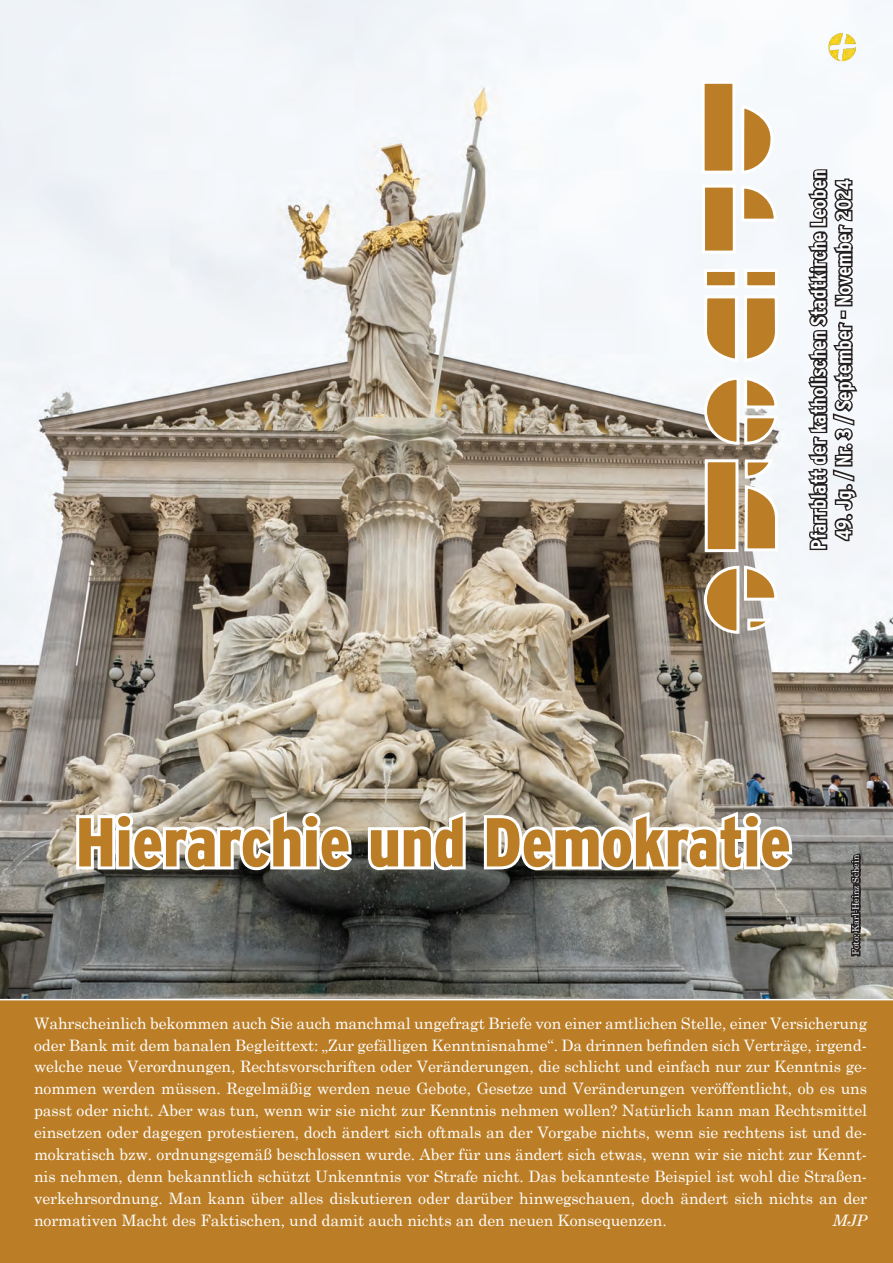
<style>
.page{position:relative;width:893px;height:1263px;background:#fff}
.page>*{position:absolute;margin:0;border:0;box-sizing:border-box;transform-origin:0 0}
.t1{font:900 condensed 69px "Interstate";color:#bb7e27}
.t2{font:700 condensed 21px "Interstate";color:#fff}
.t3{font:15.75px/21.9px "Century Schoolbook";letter-spacing:-.005em;color:#fff;text-align:justify}
.t4{font:italic 15.75px "Century Schoolbook";color:#fff}
.t5{font:9px "Century Schoolbook";color:#fff}
</style>
<div class="page">
<img style="left:0;top:0;width:893px;height:999px">
<div style="left:0;top:1000px;width:893px;height:263px;background:#bb7e27"></div>
<svg style="left:73px;top:807px;width:283px;height:66px"></svg>
<svg style="left:365px;top:807px;width:104px;height:66px"></svg>
<svg style="left:481px;top:807px;width:315px;height:67px"></svg>
<svg style="left:848px;top:852px;width:30px;height:106px;background:#6c6b68"></svg>
<img style="left:827px;top:32px;width:30px;height:30px">
<svg style="left:806px;top:168px;width:60px;height:383px"></svg>
<div style="left:702px;top:81px;width:33px;height:93px;background:#bb7e27;border:3px solid #fff"></div>
<div style="left:705px;top:459px;width:33px;height:93px;background:#bb7e27;border:3px solid #fff"></div>
<div style="left:702px;top:185px;width:34px;height:69px;background:#bb7e27;border:3px solid #fff"></div>
<svg style="left:739px;top:184px;width:39px;height:39px"></svg>
<svg style="left:702px;top:375px;width:77px;height:71px"></svg>
<svg style="left:743px;top:458px;width:36px;height:95px"></svg>
<div style="left:704px;top:269px;width:34px;height:19px;background:#bb7e27;border:3px solid #fff"></div>
<div style="left:744px;top:269px;width:34px;height:19px;background:#bb7e27;border:3px solid #fff"></div>
<svg style="left:702px;top:294px;width:77px;height:69px"></svg>
<svg style="left:740px;top:103px;width:35px;height:72px"></svg>
<svg style="left:702px;top:564px;width:77px;height:71px"></svg>
<h2 class="t2" style="left:807px;top:550px;width:382px;rotate:-90deg">Pfarrblatt der katholischen Stadtkirche Leoben</h2>
<h2 class="t2" style="left:832px;top:540px;width:362px;rotate:-90deg">49. Jg. / Nr. 3 / September - November 2024</h2>
<h1 class="t1" style="left:76px;top:804px;width:717px">Hierarchie und Demokratie</h1>
<p class="t5" style="left:850px;top:955px;width:102px;rotate:-90deg">Foto: Karl-Heinz Schein</p>
<p class="t3" style="left:34px;top:1011px;width:835px">Wahrscheinlich bekommen auch Sie auch manchmal ungefragt Briefe von einer amtlichen Stelle, einer Versicherung oder Bank mit dem banalen Begleittext: „Zur gefälligen Kenntnisnahme“. Da drinnen befinden sich Verträge, irgend&shy;welche neue Verordnungen, Rechtsvorschriften oder Veränderungen, die schlicht und einfach nur zur Kenntnis ge&shy;nommen werden müssen. Regelmäßig werden neue Gebote, Gesetze und Veränderungen veröffentlicht, ob es uns passt oder nicht. Aber was tun, wenn wir sie nicht zur Kenntnis nehmen wollen? Natürlich kann man Rechtsmittel einsetzen oder dagegen protestieren, doch ändert sich oftmals an der Vorgabe nichts, wenn sie rechtens ist und de&shy;mokratisch bzw. ordnungsgemäß beschlossen wurde. Aber für uns ändert sich etwas, wenn wir sie nicht zur Kennt&shy;nis nehmen, denn bekanntlich schützt Unkenntnis vor Strafe nicht. Das bekannteste Beispiel ist wohl die Straßen&shy;verkehrsordnung. Man kann über alles diskutieren oder darüber hinwegschauen, doch ändert sich nichts an der normativen Macht des Faktischen, und damit auch nichts an den neuen Konsequenzen.</p>
<p class="t4" style="left:832px;top:1211px;width:36px">MJP</p>
</div>
